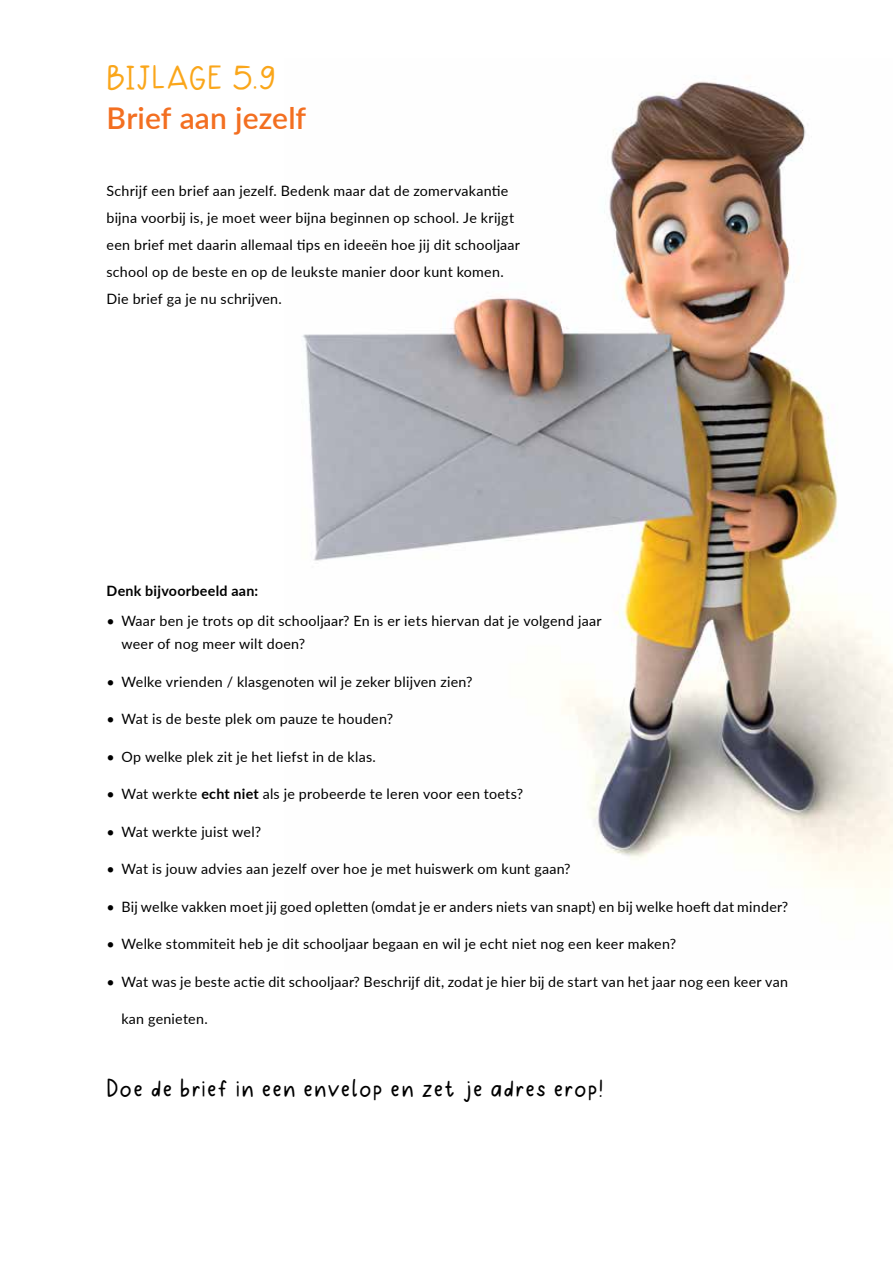
<style>
.page{position:relative;width:893px;height:1263px;background:#fff}
.page>*{position:absolute;margin:0;border:0;box-sizing:border-box;transform-origin:0 0}
.t1{font:34.5px "Bubbly";letter-spacing:-.005em;color:#faa61a}
.t2{font:600 30px "Lato";letter-spacing:.005em;color:#f36f21}
.t3{font:27px "Bubbly";letter-spacing:.03em;color:#000}
.t4{font:14.25px/27px "Lato";letter-spacing:.02em;color:#000}
.t5{font:700 14.25px "Lato";letter-spacing:.02em;color:#000}
.s1{font-weight:700}
</style>
<div class="page">
<img style="left:302px;top:81px;width:591px;height:807px">
<h1 class="t1" style="left:107px;top:65px;width:171px">BIJLAGE 5.9</h1>
<h2 class="t2" style="left:107px;top:97px;width:201px">Brief aan jezelf</h2>
<p class="t4" style="left:107px;top:177px;width:415px">Schrijf een brief aan jezelf. Bedenk maar dat de zomervakantie bijna voorbij is, je moet weer bijna beginnen op school. Je krijgt een brief met daarin allemaal tips en ideeën hoe jij dit schooljaar school op de beste en op de leukste manier door kunt komen.<br>Die brief ga je nu schrijven.</p>
<p class="t5" style="left:107px;top:581px;width:153px">Denk bijvoorbeeld aan:</p>
<p class="t4" style="left:121px;top:609px;width:482px;line-height:22.5px;text-indent:-15px">• Waar ben je trots op dit schooljaar? En is er iets hiervan dat je volgend jaar weer of nog meer wilt doen?</p>
<p class="t4" style="left:107px;top:667px;width:367px">• Welke vrienden / klasgenoten wil je zeker blijven zien?</p>
<p class="t4" style="left:107px;top:705px;width:288px">• Wat is de beste plek om pauze te houden?</p>
<p class="t4" style="left:107px;top:742px;width:271px">• Op welke plek zit je het liefst in de klas.</p>
<p class="t4" style="left:107px;top:780px;width:418px">• Wat werkte <span class="s1">echt niet</span> als je probeerde te leren voor een toets?</p>
<p class="t4" style="left:107px;top:817px;width:156px">• Wat werkte juist wel?</p>
<p class="t4" style="left:107px;top:855px;width:466px">• Wat is jouw advies aan jezelf over hoe je met huiswerk om kunt gaan?</p>
<p class="t4" style="left:107px;top:892px;width:683px">• Bij welke vakken moet jij goed opletten (omdat je er anders niets van snapt) en bij welke hoeft dat minder?</p>
<p class="t4" style="left:107px;top:930px;width:571px">• Welke stommiteit heb je dit schooljaar begaan en wil je echt niet nog een keer maken?</p>
<p class="t4" style="left:107px;top:967px;width:683px">• Wat was je beste actie dit schooljaar? Beschrijf dit, zodat je hier bij de start van het jaar nog een keer van</p>
<p class="t4" style="left:121px;top:1005px;width:88px">kan genieten.</p>
<h3 class="t3" style="left:107px;top:1078px;width:498px">Doe de brief in een envelop en zet je adres erop!</h3>
</div>
